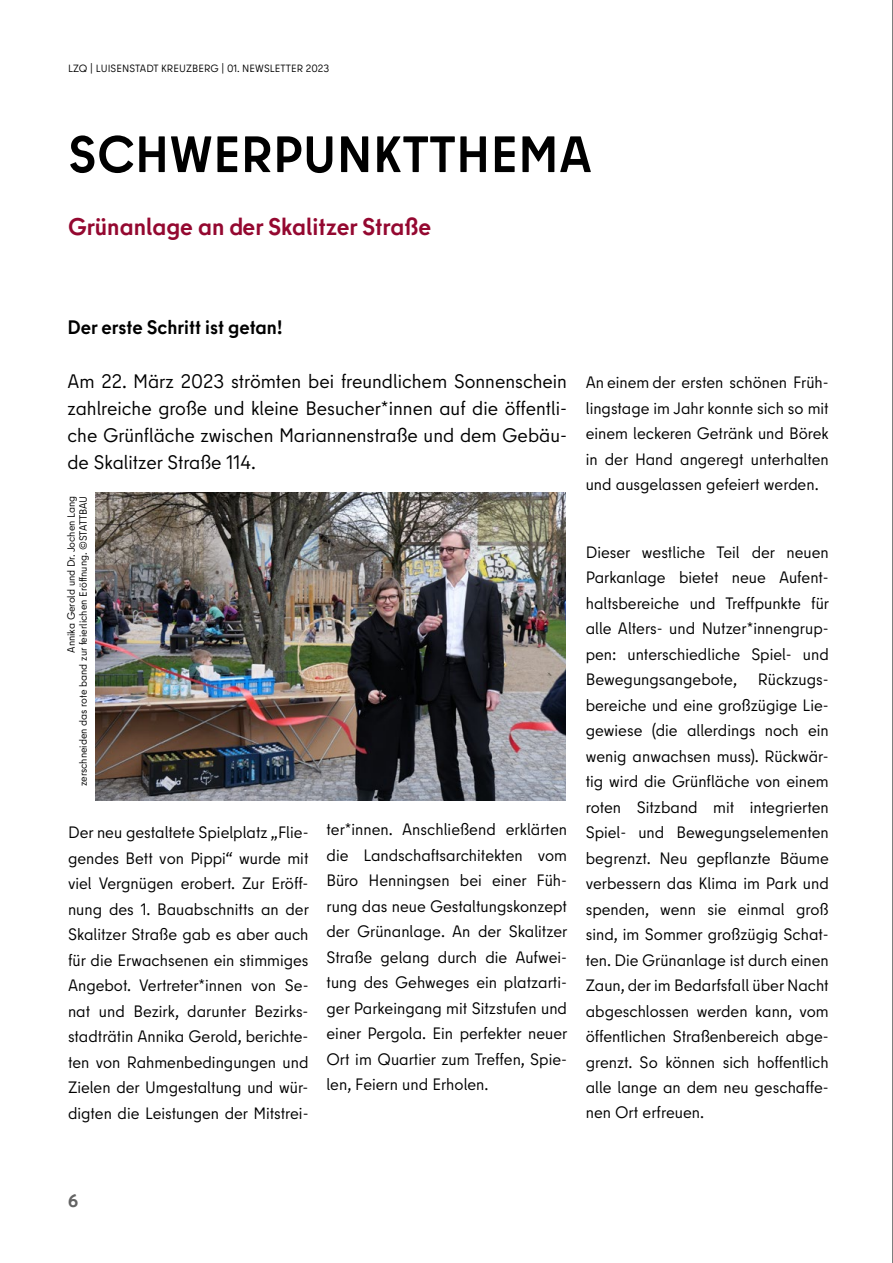
<style>
.page{position:relative;width:893px;height:1263px;background:#fff}
.page>*{position:absolute;margin:0;border:0;box-sizing:border-box;transform-origin:0 0}
.t1{font:700 51px "Berlin Type";letter-spacing:.01em;color:#000}
.t2{font:700 24px "Berlin Type";color:#940830}
.t3{font:19.5px/27px "Berlin Type";color:#000;text-align:justify}
.t4{font:700 19.5px "Berlin Type";color:#000}
.t5{font:700 18px "Berlin Type Office";color:#636363}
.t6{font:16.5px/25.5px "Berlin Type";color:#000;text-align:justify}
.t7{font:10.5px/12px "Berlin Type";color:#000;text-align:right}
</style>
<div class="page">
<img style="left:96px;top:493px;width:470px;height:307px">
<hr style="left:892px;top:0;width:1px;height:1263px;background:#000">
<p class="t7" style="left:68px;top:62px;width:263px">LZQ | LUISENSTADT KREUZBERG | 01. NEWSLETTER 2023</p>
<h1 class="t1" style="left:68px;top:122px;width:525px">SCHWERPUNKTTHEMA</h1>
<h2 class="t2" style="left:68px;top:211px;width:365px">Grünanlage an der Skalitzer Straße</h2>
<p class="t4" style="left:68px;top:315px;width:216px">Der erste Schritt ist getan!</p>
<p class="t3" style="left:68px;top:368px;width:501px">Am 22. März 2023 strömten bei freundlichem Sonnenschein zahlreiche große und kleine Besucher*innen auf die öffentli&shy;che Grünfläche zwischen Mariannenstraße und dem Gebäu&shy;de Skalitzer Straße 114.</p>
<p class="t7" style="left:65px;top:786px;width:292px;rotate:-90deg">Annika Gerold und Dr. Jochen Lang<br>zerschneiden das rote band zur feierlichen Eröffnung. ©STATTBAU</p>
<p class="t6" style="left:68px;top:820px;width:242px">Der neu gestaltete Spielplatz „Flie&shy;gendes Bett von Pippi“ wurde mit viel Vergnügen erobert. Zur Eröff&shy;nung des 1. Bauabschnitts an der Skalitzer Straße gab es aber auch für die Erwachsenen ein stimmiges Angebot. Vertreter*innen von Se&shy;nat und Bezirk, darunter Bezirks&shy;stadträtin Annika Gerold, berichte&shy;ten von Rahmenbedingungen und Zielen der Umgestaltung und wür&shy;digten die Leistungen der Mitstrei-</p>
<p class="t6" style="left:327px;top:817px;width:242px">ter*innen. Anschließend erklärten die Landschaftsarchitekten vom Büro Henningsen bei einer Füh&shy;rung das neue Gestaltungskonzept der Grünanlage. An der Skalitzer Straße gelang durch die Aufwei&shy;tung des Gehweges ein platzarti&shy;ger Parkeingang mit Sitzstufen und einer Pergola. Ein perfekter neuer Ort im Quartier zum Treffen, Spie&shy;len, Feiern und Erholen.</p>
<p class="t6" style="left:586px;top:370px;width:245px">An einem der ersten schönen Früh&shy;lingstage im Jahr konnte sich so mit einem leckeren Getränk und Börek in der Hand angeregt unterhalten und ausgelassen gefeiert werden.</p>
<p class="t6" style="left:586px;top:539px;width:245px">Dieser westliche Teil der neuen Parkanlage bietet neue Aufent&shy;haltsbereiche und Treffpunkte für alle Alters- und Nutzer*innengrup&shy;pen: unterschiedliche Spiel- und Bewegungsangebote,</p>
<p class="t6" style="left:586px;top:667px;width:245px;text-indent:172px">Rückzugs&shy;bereiche und eine großzügige Lie&shy;gewiese (die allerdings noch ein wenig anwachsen muss). Rückwär&shy;tig wird die Grünfläche von einem roten Sitzband mit integrierten Spiel- und Bewegungselementen begrenzt. Neu gepflanzte Bäume verbessern das Klima im Park und spenden, wenn sie einmal groß sind, im Sommer großzügig Schat&shy;ten. Die Grünanlage ist durch einen Zaun, der im Bedarfsfall über Nacht abgeschlossen werden kann, vom öffentlichen Straßenbereich abge&shy;grenzt. So können sich hoffentlich alle lange an dem neu geschaffe&shy;nen Ort erfreuen.</p>
<p class="t5" style="left:68px;top:1189px;width:12px">6</p>
</div>
